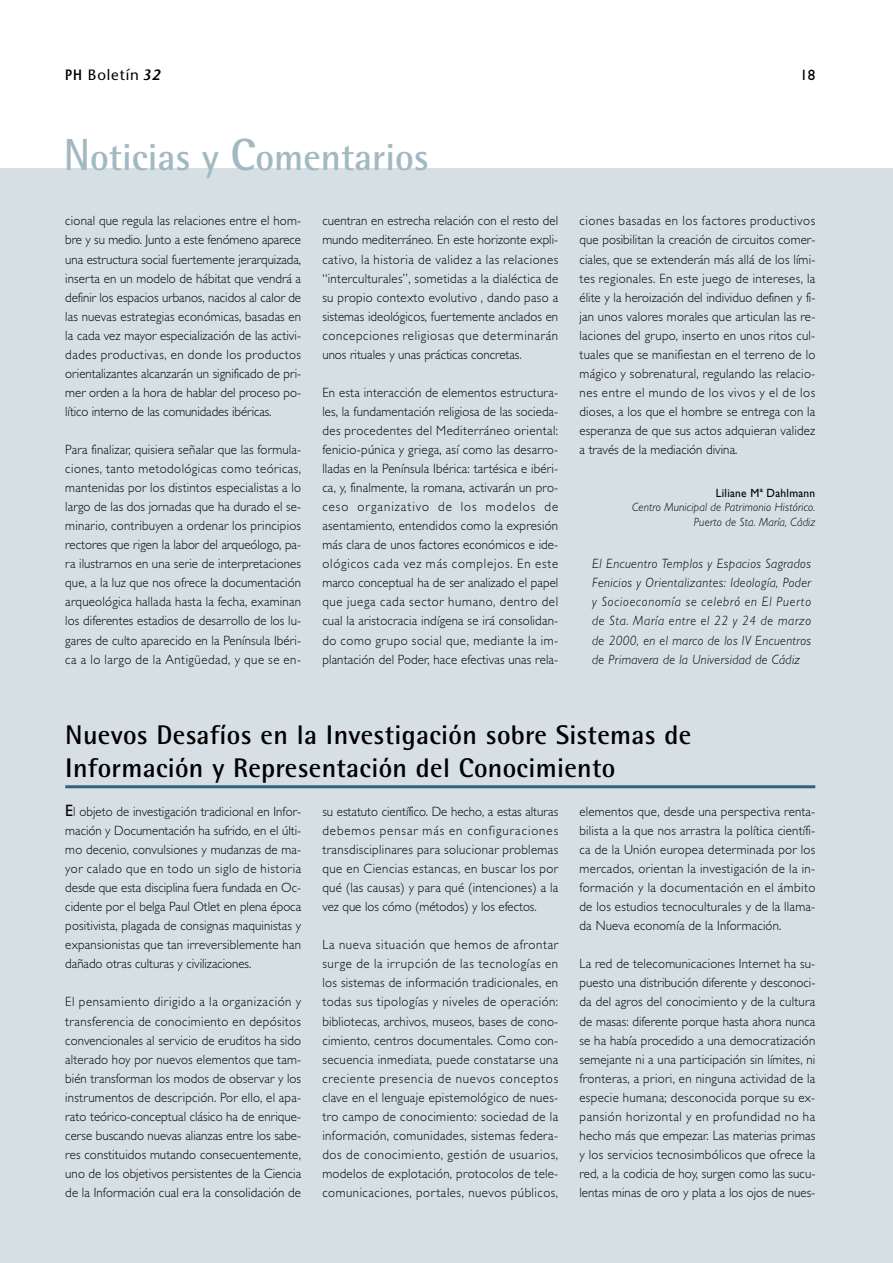
<style>
.page{position:relative;width:893px;height:1263px;background:#fff}
.page>*{position:absolute;margin:0;border:0;box-sizing:border-box;transform-origin:0 0}
.t1{font:700 37.5px "Rotis Semi Sans";color:#a3b9c2}
.t2{font:700 27px/33px "Rotis Semi Sans";letter-spacing:.01em;color:#000}
.t3{font:15px "Stone Sans";letter-spacing:.055em;color:#000}
.t4{font:15px "Gill Sans";color:#000}
.t5{font:300 13.5px/19px "Gill Sans";letter-spacing:.01em;color:#000;text-align:justify;scale:.95 1}
.t6{font:italic 300 13.5px/19px "Gill Sans";letter-spacing:.025em;color:#000;text-align:justify;scale:.95 1}
.t7{font:italic 300 12px/14.4px "Gill Sans";letter-spacing:.015em;color:#000;text-align:right;scale:.95 1}
.t8{font:12px "Gill Sans";letter-spacing:.025em;color:#000;scale:.95 1}
.s1{font-weight:600}
.s2{font-weight:600;font-style:italic}
.s3{font-size:45px}
.s4{font-weight:400;font-size:16.5px}
</style>
<div class="page">
<div style="left:0;top:168px;width:892px;height:1095px;background:#d6e0e4"></div>
<hr style="left:65px;top:785px;width:750px;height:3px;background:#326378">
<p class="t3" style="left:65px;top:69px;width:97px"><span class="s1">PH</span> Boletín <span class="s2">32</span></p>
<p class="t4" style="left:800px;top:69px;width:16px">18</p>
<h1 class="t1" style="left:64px;top:143px;width:367px"><span class="s3">N</span>oticias y <span class="s3">C</span>omentarios</h1>
<p class="t5" style="left:65px;top:213px;width:250px">cional que regula las relaciones entre el hom&shy;bre y su medio. Junto a este fenómeno aparece una estructura social fuertemente jerarquizada, inserta en un modelo de hábitat que vendrá a definir los espacios urbanos, nacidos al calor de las nuevas estrategias económicas, basadas en la cada vez mayor especialización de las activi&shy;dades productivas, en donde los productos orientalizantes alcanzarán un significado de pri&shy;mer orden a la hora de hablar del proceso po&shy;lítico interno de las comunidades ibéricas.</p>
<p class="t5" style="left:65px;top:441px;width:250px">Para finalizar, quisiera señalar que las formula&shy;ciones, tanto metodológicas como teóricas, mantenidas por los distintos especialistas a lo largo de las dos jornadas que ha durado el se&shy;minario, contribuyen a ordenar los principios rectores que rigen la labor del arqueólogo, pa&shy;ra ilustrarnos en una serie de interpretaciones que, a la luz que nos ofrece la documentación arqueológica hallada hasta la fecha, examinan los diferentes estadios de desarrollo de los lu&shy;gares de culto aparecido en la Península Ibéri&shy;ca a lo largo de la Antigüedad, y que se en-</p>
<p class="t5" style="left:322px;top:213px;width:250px">cuentran en estrecha relación con el resto del mundo mediterráneo. En este horizonte expli&shy;cativo, la historia de validez a las relaciones “interculturales”, sometidas a la dialéctica de su propio contexto evolutivo , dando paso a sistemas ideológicos, fuertemente anclados en concepciones religiosas que determinarán unos rituales y unas prácticas concretas.</p>
<p class="t5" style="left:322px;top:384px;width:250px">En esta interacción de elementos estructura&shy;les, la fundamentación religiosa de las socieda&shy;des procedentes del Mediterráneo oriental: fenicio-púnica y griega, así como las desarro&shy;lladas en la Península Ibérica: tartésica e ibéri&shy;ca, y, finalmente, la romana, activarán un pro&shy;ceso organizativo de los modelos de asentamiento, entendidos como la expresión más clara de unos factores económicos e ide&shy;ológicos cada vez más complejos. En este marco conceptual ha de ser analizado el papel que juega cada sector humano, dentro del cual la aristocracia indígena se irá consolidan&shy;do como grupo social que, mediante la im&shy;plantación del Poder, hace efectivas unas rela-</p>
<p class="t5" style="left:579px;top:213px;width:250px">ciones basadas en los factores productivos que posibilitan la creación de circuitos comer&shy;ciales, que se extenderán más allá de los lími&shy;tes regionales. En este juego de intereses, la élite y la heroización del individuo definen y fi&shy;jan unos valores morales que articulan las re&shy;laciones del grupo, inserto en unos ritos cul&shy;tuales que se manifiestan en el terreno de lo mágico y sobrenatural, regulando las relacio&shy;nes entre el mundo de los vivos y el de los dioses, a los que el hombre se entrega con la esperanza de que sus actos adquieran validez a través de la mediación divina.</p>
<p class="t8" style="left:716px;top:488px;width:106px">Liliane Mª Dahlmann</p>
<p class="t7" style="left:632px;top:501px;width:194px">Centro Municipal de Patrimonio Histórico.<br>Puerto de Sta. María, Cádiz</p>
<p class="t6" style="left:592px;top:556px;width:232px">El Encuentro Templos y Espacios Sagrados Fenicios y Orientalizantes: Ideología, Poder y Socioeconomía se celebró en El Puerto de Sta. María entre el 22 y 24 de marzo de 2000, en el marco de los IV Encuentros de Primavera de la Universidad de Cádiz</p>
<h2 class="t2" style="left:65px;top:721px;width:627px">Nuevos Desafíos en la Investigación sobre Sistemas de<br>Información y Representación del Conocimiento</h2>
<p class="t5" style="left:65px;top:803px;width:250px"><span class="s4">E</span>l objeto de investigación tradicional en Infor&shy;mación y Documentación ha sufrido, en el últi&shy;mo decenio, convulsiones y mudanzas de ma&shy;yor calado que en todo un siglo de historia desde que esta disciplina fuera fundada en Oc&shy;cidente por el belga Paul Otlet en plena época positivista, plagada de consignas maquinistas y expansionistas que tan irreversiblemente han dañado otras culturas y civilizaciones.</p>
<p class="t5" style="left:65px;top:994px;width:250px">El pensamiento dirigido a la organización y transferencia de conocimiento en depósitos convencionales al servicio de eruditos ha sido alterado hoy por nuevos elementos que tam&shy;bién transforman los modos de observar y los instrumentos de descripción. Por ello, el apa&shy;rato teórico-conceptual clásico ha de enrique&shy;cerse buscando nuevas alianzas entre los sabe&shy;res constituidos mutando consecuentemente, uno de los objetivos persistentes de la Ciencia de la Información cual era la consolidación de</p>
<p class="t5" style="left:322px;top:803px;width:250px">su estatuto científico. De hecho, a estas alturas debemos pensar más en configuraciones transdisciplinares para solucionar problemas que en Ciencias estancas, en buscar los por qué (las causas) y para qué (intenciones) a la vez que los cómo (métodos) y los efectos.</p>
<p class="t5" style="left:322px;top:937px;width:250px">La nueva situación que hemos de afrontar surge de la irrupción de las tecnologías en los sistemas de información tradicionales, en todas sus tipologías y niveles de operación: bibliotecas, archivos, museos, bases de cono&shy;cimiento, centros documentales. Como con&shy;secuencia inmediata, puede constatarse una creciente presencia de nuevos conceptos clave en el lenguaje epistemológico de nues&shy;tro campo de conocimiento: sociedad de la información, comunidades, sistemas federa&shy;dos de conocimiento, gestión de usuarios, modelos de explotación, protocolos de tele&shy;comunicaciones, portales, nuevos públicos,</p>
<p class="t5" style="left:579px;top:803px;width:250px">elementos que, desde una perspectiva renta&shy;bilista a la que nos arrastra la política científi&shy;ca de la Unión europea determinada por los mercados, orientan la investigación de la in&shy;formación y la documentación en el ámbito de los estudios tecnoculturales y de la llama&shy;da Nueva economía de la Información.</p>
<p class="t5" style="left:579px;top:956px;width:250px">La red de telecomunicaciones Internet ha su&shy;puesto una distribución diferente y desconoci&shy;da del agros del conocimiento y de la cultura de masas: diferente porque hasta ahora nunca se ha había procedido a una democratización semejante ni a una participación sin límites, ni fronteras, a priori, en ninguna actividad de la especie humana; desconocida porque su ex&shy;pansión horizontal y en profundidad no ha hecho más que empezar. Las materias primas y los servicios tecnosimbólicos que ofrece la red, a la codicia de hoy, surgen como las sucu&shy;lentas minas de oro y plata a los ojos de nues-</p>
</div>
